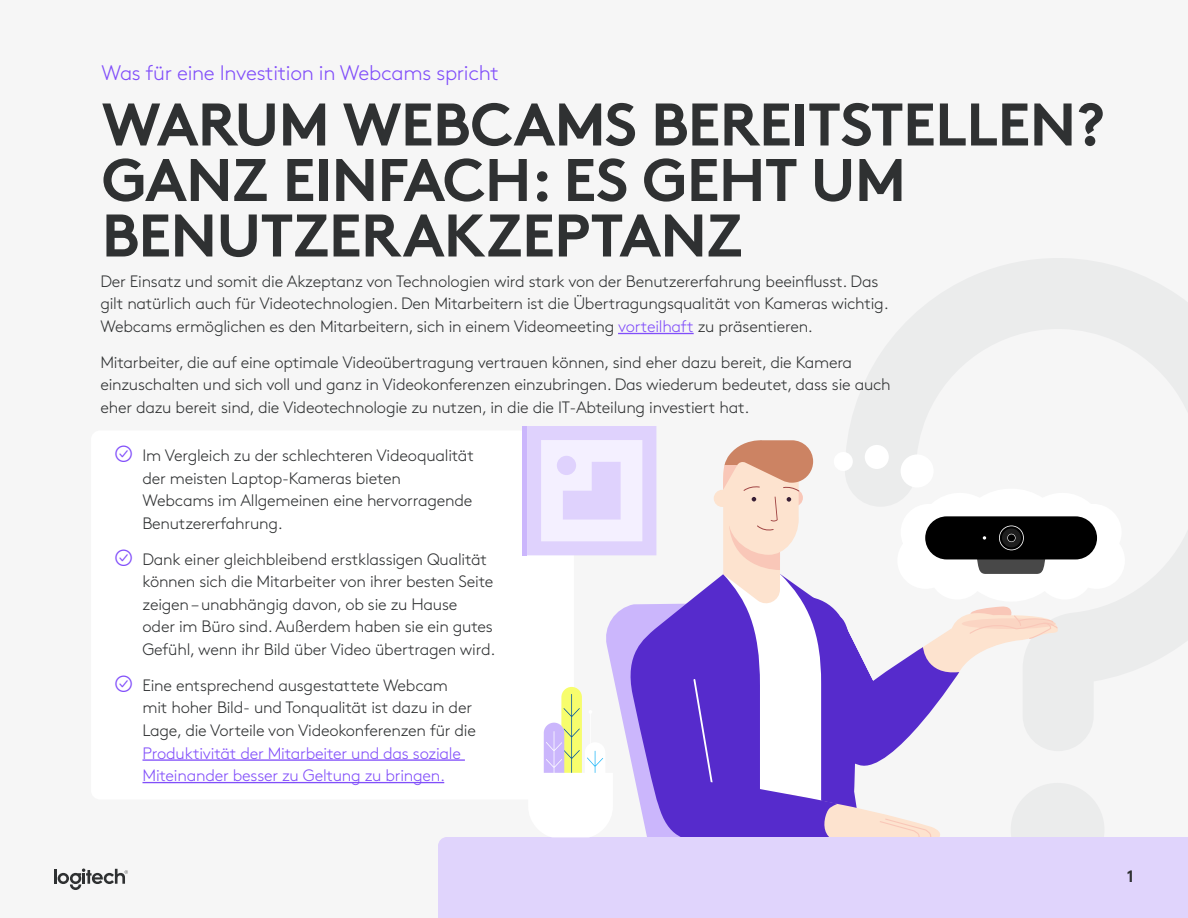
<style>
.page{position:relative;width:1188px;height:918px;background:#f6f6f6}
.page>*{position:absolute;margin:0;border:0;box-sizing:border-box;transform-origin:0 0}
.t1{font:700 60px/55.5px "Brown Pro";letter-spacing:-.015em;color:#2f3132}
.t2{font:300 21px "Brown Pro";letter-spacing:-.015em;color:#814efa}
.t3{font:300 16.5px/22.5px "Brown Pro";letter-spacing:-.015em;color:#2f3132}
.t4{font:300 16.5px/22.5px "Brown Pro";letter-spacing:-.015em;color:#814efa}
.t5{font:700 16.5px "Brown Pro";color:#2f3132}
.s1{color:#814efa}
</style>
<div class="page">
<svg style="left:850px;top:258px;width:338px;height:415px"></svg>
<div style="left:91px;top:430px;width:483px;height:370px;background:#fff;border-radius:9px"></div>
<div style="left:522px;top:426px;width:5px;height:129px;background:#cbb6fc"></div>
<div style="left:438px;top:837px;width:750px;height:81px;background:#e0d4fc"></div>
<svg style="left:527px;top:426px;width:598px;height:418px"></svg>
<hr style="left:618px;top:333px;width:76px;height:1px;background:#814efa">
<hr style="left:142px;top:759px;width:323px;height:2px;background:#814efa">
<hr style="left:142px;top:782px;width:302px;height:1px;background:#814efa">
<hr style="left:54px;top:869px;width:3px;height:15px;background:#2f3132">
<svg style="left:58px;top:868px;width:70px;height:22px"></svg>
<p class="t2" style="left:101px;top:57px;width:399px">Was für eine Investition in Webcams spricht</p>
<h1 class="t1" style="left:102px;top:90px;width:1005px">WARUM WEBCAMS BEREITSTELLEN?<br>GANZ EINFACH: ES GEHT UM<br>BENUTZERAKZEPTANZ</h1>
<p class="t3" style="left:100px;top:269px;width:790px">Der Einsatz und somit die Akzeptanz von Technologien wird stark von der Benutzererfahrung beeinflusst. Das gilt natürlich auch für Videotechnologien. Den Mitarbeitern ist die Übertragungsqualität von Kameras wichtig.<br>Webcams ermöglichen es den Mitarbeitern, sich in einem Videomeeting <span class="s1">vorteilhaft</span> zu präsentieren.</p>
<p class="t3" style="left:100px;top:350px;width:792px">Mitarbeiter, die auf eine optimale Videoübertragung vertrauen können, sind eher dazu bereit, die Kamera einzuschalten und sich voll und ganz in Videokonferenzen einzubringen. Das wiederum bedeutet, dass sie auch eher dazu bereit sind, die Videotechnologie zu nutzen, in die die IT-Abteilung investiert hat.</p>
<p class="t3" style="left:142px;top:443px;width:333px">Im Vergleich zu der schlechteren Videoqualität der meisten Laptop-Kameras bieten Webcams im Allgemeinen eine hervorragende Benutzererfahrung.</p>
<p class="t3" style="left:142px;top:547px;width:354px">Dank einer gleichbleibend erstklassigen Qualität können sich die Mitarbeiter von ihrer besten Seite zeigen – unabhängig davon, ob sie zu Hause<br>oder im Büro sind. Außerdem haben sie ein gutes Gefühl, wenn ihr Bild über Video übertragen wird.</p>
<p class="t3" style="left:142px;top:673px;width:335px">Eine entsprechend ausgestattete Webcam mit hoher Bild- und Tonqualität ist dazu in der<br>Lage, die Vorteile von Videokonferenzen für die</p>
<p class="t4" style="left:142px;top:740px;width:320px">Produktivität der Mitarbeiter und das soziale<br>Miteinander besser zu Geltung zu bringen.</p>
<p class="t5" style="left:1127px;top:863px;width:9px">1</p>
</div>
